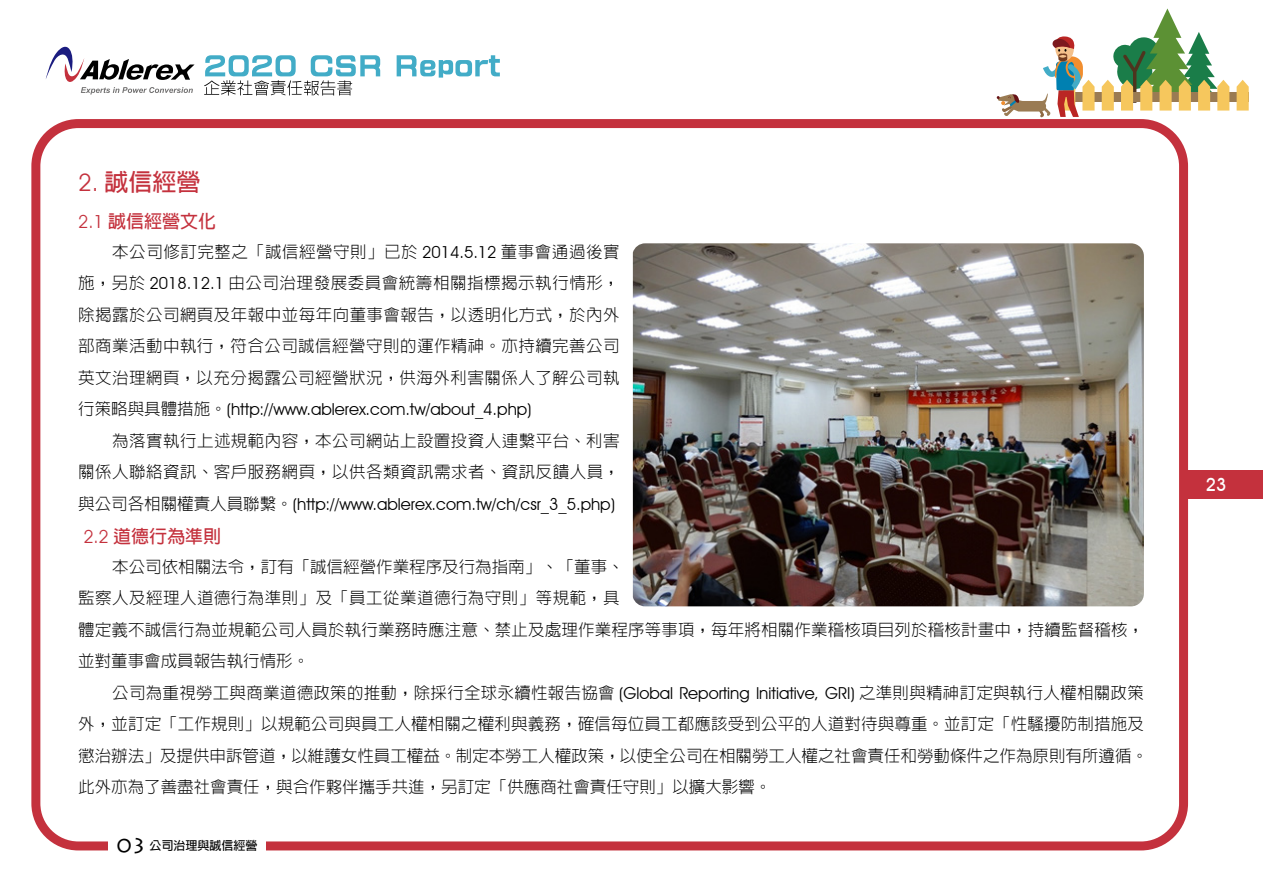
<style>
.page{position:relative;width:1263px;height:893px;background:#fff}
.page>*{position:absolute;margin:0;border:0;box-sizing:border-box;transform-origin:0 0}
.t1{font:700 24px "AR Hei B5";color:#c4313d}
.t2{font:700 18px "AR Hei B5";color:#c4313d}
.t3{font:500 18px "Avant Garde IT Cby BT";color:#fff}
.t4{font:300 16.5px/31.5px "AR Hei B5";letter-spacing:.01em;color:#000}
.t5{font:16.5px "Avant Garde IT Cby BT";color:#000}
.t6{font:300 16.5px/31.5px "AR Hei B5";letter-spacing:.03em;color:#000;text-align:right}
.t7{font:700 12px "AR Hei B5";color:#000}
.s1{font-family:"Avant Garde IT Cby BT";font-weight:400}
.s2{font-family:"AR Hei B5";font-weight:300}
.s3{font-family:"Lithos Pro";font-weight:400;font-size:21px}
</style>
<div class="page">
<div style="left:31px;top:119px;width:1157px;height:731px;border:9px solid #c4313d;border-radius:43px"></div>
<div style="left:1183px;top:470px;width:80px;height:28px;background:#c4313d"></div>
<div style="left:108px;top:835px;width:158px;height:21px;background:#fff"></div>
<img style="left:633px;top:243px;width:511px;height:363px">
<svg style="left:46px;top:46px;width:149px;height:49px"></svg>
<svg style="left:204px;top:55px;width:176px;height:41px"></svg>
<svg style="left:397px;top:55px;width:103px;height:23px"></svg>
<svg style="left:1094px;top:93px;width:142px;height:9px"></svg>
<svg style="left:1102px;top:9px;width:127px;height:102px"></svg>
<svg style="left:1236px;top:80px;width:13px;height:31px"></svg>
<svg style="left:997px;top:36px;width:97px;height:81px"></svg>
<h1 class="t1" style="left:78px;top:170px;width:124px"><span class="s1">2.</span> 誠信經營</h1>
<p class="t2" style="left:78px;top:212px;width:139px"><span class="s1">2.1</span> 誠信經營文化</p>
<p class="t4" style="left:78px;top:236px;width:543px;text-align:justify;text-indent:34px">本公司修訂完整之「誠信經營守則」已於 <span class="s1">2014.5.12</span> 董事會通過後實施，另於 <span class="s1">2018.12.1</span> 由公司治理發展委員會統籌相關指標揭示執行情形，除揭露於公司網頁及年報中並每年向董事會報告，以透明化方式，於內外部商業活動中執行，符合公司誠信經營守則的運作精神。亦持續完善公司英文治理網頁，以充分揭露公司經營狀況，供海外利害關係人了解公司執</p>
<p class="t5" style="left:78px;top:399px;width:455px"><span class="s2">行策略與具體措施。</span>(http://www.ablerex.com.tw/about_4.php)</p>
<p class="t6" style="left:78px;top:425px;width:543px">為落實執行上述規範內容，本公司網站上設置投資人連繫平台、利害<br>關係人聯絡資訊、客戶服務網頁，以供各類資訊需求者、資訊反饋人員，</p>
<p class="t5" style="left:78px;top:494px;width:538px"><span class="s2">與公司各相關權責人員聯繫。</span>(http://www.ablerex.com.tw/ch/csr_3_5.php)</p>
<p class="t2" style="left:83px;top:527px;width:139px"><span class="s1">2.2</span> 道德行為準則</p>
<p class="t4" style="left:78px;top:551px;width:1067px;text-indent:34px">本公司依相關法令，訂有「誠信經營作業程序及行為指南」、「董事、<br>監察人及經理人道德行為準則」及「員工從業道德行為守則」等規範，具<br>體定義不誠信行為並規範公司人員於執行業務時應注意、禁止及處理作業程序等事項，每年將相關作業稽核項目列於稽核計畫中，持續監督稽核，並對董事會成員報告執行情形。</p>
<p class="t4" style="left:78px;top:677px;width:1071px;text-indent:34px">公司為重視勞工與商業道德政策的推動，除採行全球永續性報告協會 <span class="s1">(Global Reporting Initiative, GRI)</span> 之準則與精神訂定與執行人權相關政策外，並訂定「工作規則」以規範公司與員工人權相關之權利與義務，確信每位員工都應該受到公平的人道對待與尊重。並訂定「性騷擾防制措施及懲治辦法」及提供申訴管道，以維護女性員工權益。制定本勞工人權政策，以使全公司在相關勞工人權之社會責任和勞動條件之作為原則有所遵循。此外亦為了善盡社會責任，與合作夥伴攜手共進，另訂定「供應商社會責任守則」以擴大影響。</p>
<p class="t7" style="left:117px;top:840px;width:142px"><span class="s3">03</span> 公司治理與誠信經營</p>
<p class="t3" style="left:1206px;top:474px;width:22px">23</p>
</div>
